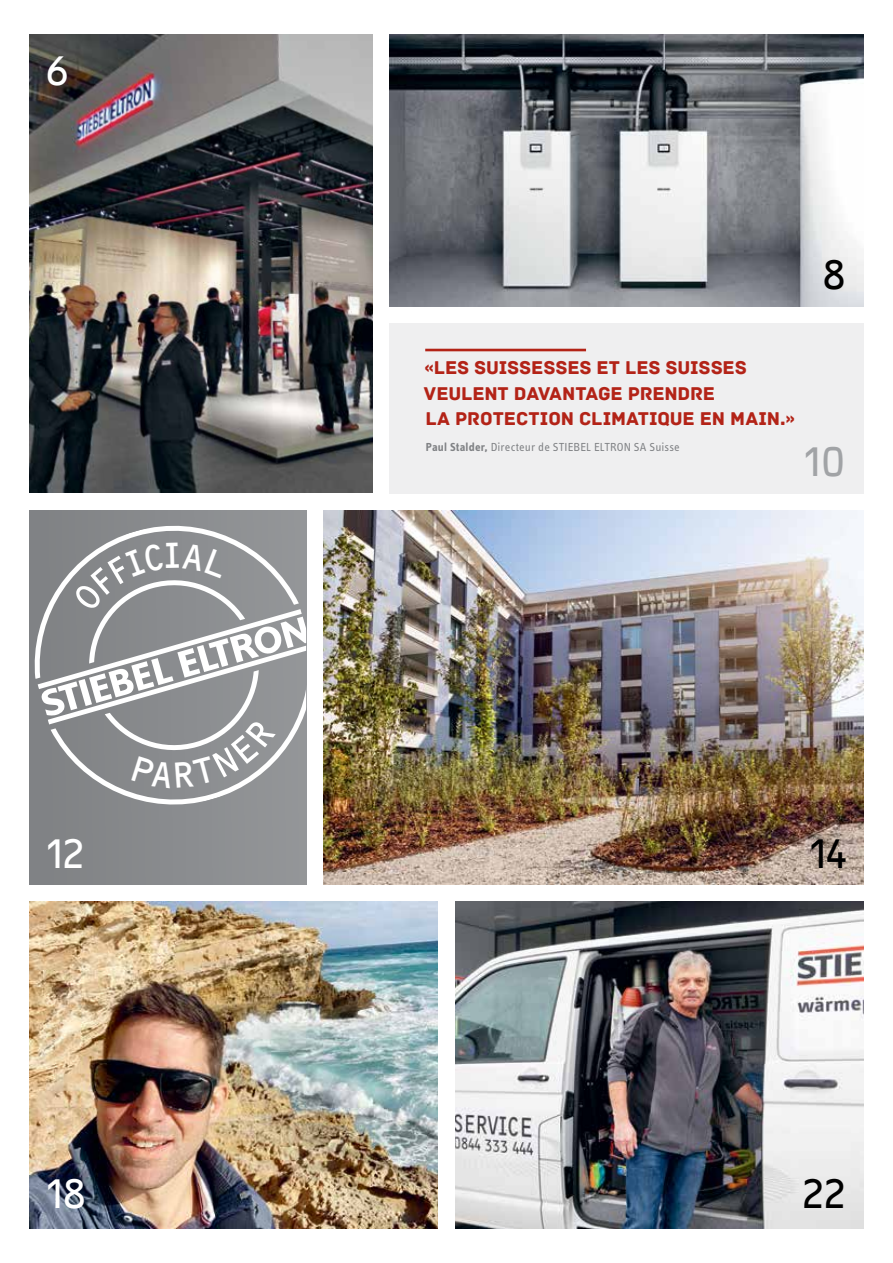
<style>
.page{position:relative;width:893px;height:1263px;background:#fff}
.page>*{position:absolute;margin:0;border:0;box-sizing:border-box;transform-origin:0 0}
.t1{font:39px "F2 FOCR Bczyk Com";color:#fff}
.t2{font:39px "F2 FOCR Bczyk Com";color:#000}
.t3{font:39px "F2 FOCR Bczyk Com";color:#a1a3a6}
.t4{font:19.5px/25.5px "Archive";letter-spacing:-.005em;color:#b32317}
.t5{font:12px "STE Info Text";letter-spacing:.01em;color:#808285}
.s1{font-weight:700}
</style>
<div class="page">
<div style="left:30px;top:510px;width:276px;height:374px;background:#898b8e"></div>
<img style="left:30px;top:34px;width:342px;height:459px">
<img style="left:389px;top:34px;width:474px;height:272px">
<div style="left:389px;top:323px;width:474px;height:170px;background:#efeff0"></div>
<img style="left:323px;top:510px;width:540px;height:374px">
<img style="left:30px;top:901px;width:408px;height:328px">
<img style="left:455px;top:901px;width:408px;height:328px">
<hr style="left:425px;top:349px;width:161px;height:2px;background:#b32317">
<svg style="left:34px;top:512px;width:272px;height:306px"></svg>
<h1 class="t1" style="left:46px;top:50px;width:24px">6</h1>
<h1 class="t2" style="left:822px;top:254px;width:26px">8</h1>
<p class="t4" style="left:424px;top:355px;width:372px">«LES SUISSESSES ET LES SUISSES<br>VEULENT DAVANTAGE PRENDRE<br>LA PROTECTION CLIMATIQUE EN MAIN.»</p>
<p class="t5" style="left:426px;top:440px;width:255px"><span class="s1">Paul Stalder,</span> Directeur de STIEBEL ELTRON SA Suisse</p>
<h1 class="t3" style="left:805px;top:441px;width:43px">10</h1>
<h1 class="t1" style="left:47px;top:832px;width:40px">12</h1>
<h1 class="t2" style="left:810px;top:832px;width:37px">14</h1>
<h1 class="t1" style="left:47px;top:1172px;width:41px">18</h1>
<h1 class="t2" style="left:802px;top:1172px;width:46px">22</h1>
</div>
